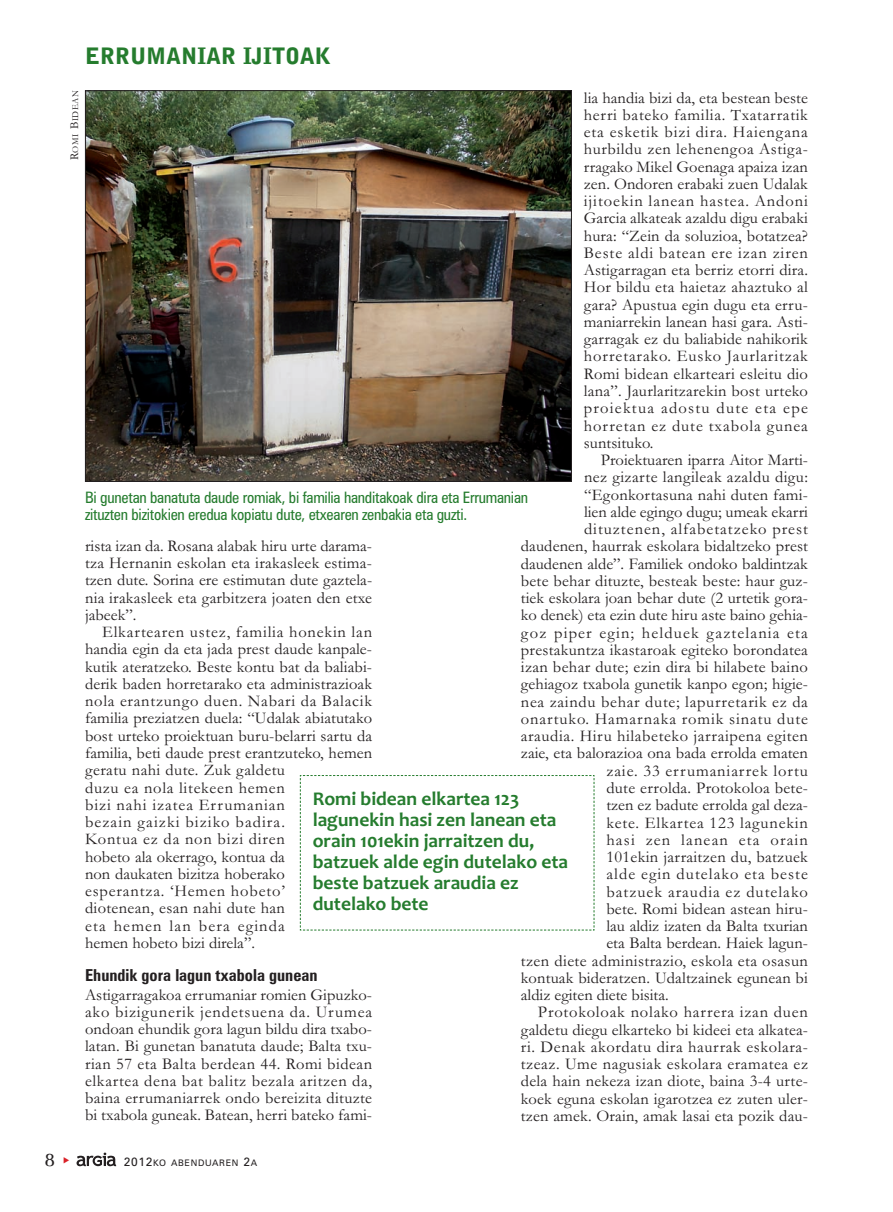
<style>
.page{position:relative;width:893px;height:1212px;background:#fff}
.page>*{position:absolute;margin:0;border:0;box-sizing:border-box;transform-origin:0 0}
.t1{font:900 22.5px "Bell Gothic Std";color:#257c2e}
.t2{font:700 19.5px/21px "Candara";color:#257c2e}
.t3{font:19.5px "Memoir";color:#231f20}
.t4{font:16.5px/17.2px "Garamond";letter-spacing:.015em;color:#231f20;text-align:justify}
.t5{font:16.5px "Garamond";letter-spacing:.035em;color:#231f20}
.t6{font:16.5px "Garamond";letter-spacing:.055em;color:#231f20}
.t7{font:16.5px "Garamond";letter-spacing:.05em;color:#231f20}
.t8{font:16.5px "Garamond";letter-spacing:.07em;color:#231f20}
.t9{font:16.5px "Garamond";letter-spacing:.06em;color:#231f20}
.t10{font:16.5px "Garamond";letter-spacing:.045em;color:#231f20}
.t11{font:700 condensed 16.5px "Zurich BT";color:#231f20}
.t12{font:16.5px "Garamond";letter-spacing:.065em;color:#231f20}
.t13{font:condensed 15.75px/17.2px "Zurich BT";letter-spacing:-.015em;color:#257c2e}
.t14{font:9px "Zurich BT";letter-spacing:.075em;color:#231f20}
.t15{font:9px "Garamond";letter-spacing:.06em;color:#231f20}
.s1{font-size:12px}
</style>
<div class="page">
<svg style="left:77px;top:1152px;width:39px;height:14px"></svg>
<svg style="left:300px;top:775px;width:295px;height:156px"></svg>
<img style="left:87px;top:92px;width:483px;height:388px">
<h1 class="t1" style="left:85px;top:47px;width:247px">ERRUMANIAR IJITOAK</h1>
<p class="t15" style="left:72px;top:160px;width:72px;rotate:-90deg"><span class="s1">R</span>OMI <span class="s1">B</span>IDEAN</p>
<p class="t4" style="left:584px;top:91px;width:226px">lia handia bizi da, eta bestean beste herri bateko familia. Txatarratik eta esketik bizi dira. Haiengana hurbildu zen lehenengoa Astiga&shy;rragako Mikel Goenaga apaiza izan zen. Ondoren erabaki zuen Udalak ijitoekin lanean hastea. Andoni Garcia alkateak azaldu digu erabaki hura: “Zein da soluzioa, botatzea?<br>Beste aldi batean ere izan ziren Astigarragan eta berriz etorri dira.<br>Hor bildu eta haietaz ahaztuko al gara? Apustua egin dugu eta erru&shy;maniarrekin lanean hasi gara. Asti&shy;garragak ez du baliabide nahikorik horretarako. Eusko Jaurlaritzak Romi bidean elkarteari esleitu dio lana”. Jaurlaritzarekin bost urteko proiektua adostu dute eta epe horretan ez dute txabola gunea suntsituko.</p>
<p class="t4" style="left:601px;top:453px;width:209px">Proiektuaren iparra Aitor Marti-</p>
<p class="t4" style="left:584px;top:470px;width:225px">nez gizarte langileak azaldu digu:</p>
<p class="t4" style="left:584px;top:488px;width:225px">“Egonkortasuna nahi duten fami-</p>
<p class="t4" style="left:584px;top:505px;width:225px">lien alde egingo dugu; umeak ekarri</p>
<p class="t9" style="left:584px;top:523px;width:225px">dituztenen, alfabetatzeko prest</p>
<p class="t4" style="left:521px;top:539px;width:289px">daudenen, haurrak eskolara bidaltzeko prest</p>
<p class="t4" style="left:521px;top:557px;width:289px">daudenen alde”. Familiek ondoko baldintzak</p>
<p class="t4" style="left:521px;top:574px;width:289px">bete behar dituzte, besteak beste: haur guz-</p>
<p class="t4" style="left:521px;top:591px;width:289px">tiek eskolara joan behar dute (2 urtetik gora-</p>
<p class="t4" style="left:521px;top:608px;width:289px">ko denek) eta ezin dute hiru aste baino gehia-</p>
<p class="t8" style="left:521px;top:627px;width:289px">goz piper egin; helduek gaztelania eta</p>
<p class="t4" style="left:521px;top:643px;width:289px">prestakuntza ikastaroak egiteko borondatea</p>
<p class="t4" style="left:521px;top:660px;width:289px">izan behar dute; ezin dira bi hilabete baino</p>
<p class="t4" style="left:521px;top:677px;width:289px">gehiagoz txabola gunetik kanpo egon; higie-</p>
<p class="t10" style="left:521px;top:696px;width:289px">nea zaindu behar dute; lapurretarik ez da</p>
<p class="t6" style="left:521px;top:713px;width:289px">onartuko. Hamarnaka romik sinatu dute</p>
<p class="t5" style="left:521px;top:730px;width:289px">araudia. Hiru hilabeteko jarraipena egiten</p>
<p class="t4" style="left:521px;top:746px;width:288px">zaie, eta balorazioa ona bada errolda ematen</p>
<p class="t6" style="left:606px;top:765px;width:203px">zaie. 33 errumaniarrek lortu</p>
<p class="t4" style="left:606px;top:781px;width:203px">dute errolda. Protokoloa bete-</p>
<p class="t4" style="left:606px;top:798px;width:203px">tzen ez badute errolda gal deza-</p>
<p class="t7" style="left:606px;top:817px;width:203px">kete. Elkartea 123 lagunekin</p>
<p class="t8" style="left:606px;top:834px;width:203px">hasi zen lanean eta orain</p>
<p class="t4" style="left:606px;top:850px;width:203px">101ekin jarraitzen du, batzuek</p>
<p class="t12" style="left:606px;top:868px;width:203px">alde egin dutelako eta beste</p>
<p class="t9" style="left:606px;top:886px;width:203px">batzuek araudia ez dutelako</p>
<p class="t4" style="left:606px;top:902px;width:203px">bete. Romi bidean astean hiru-</p>
<p class="t4" style="left:606px;top:919px;width:203px">lau aldiz izaten da Balta txurian</p>
<p class="t4" style="left:606px;top:936px;width:203px">eta Balta berdean. Haiek lagun-</p>
<p class="t4" style="left:521px;top:954px;width:289px">tzen diete administrazio, eskola eta osasun</p>
<p class="t4" style="left:521px;top:971px;width:289px">kontuak bideratzen. Udaltzainek egunean bi</p>
<p class="t4" style="left:521px;top:988px;width:149px">aldiz egiten diete bisita.</p>
<p class="t7" style="left:538px;top:1006px;width:272px">Protokoloak nolako harrera izan duen</p>
<p class="t4" style="left:521px;top:1023px;width:289px">galdetu diegu elkarteko bi kideei eta alkatea-</p>
<p class="t5" style="left:521px;top:1041px;width:289px">ri. Denak akordatu dira haurrak eskolara-</p>
<p class="t4" style="left:521px;top:1057px;width:289px">tzeaz. Ume nagusiak eskolara eramatea ez</p>
<p class="t4" style="left:521px;top:1074px;width:289px">dela hain nekeza izan diote, baina 3-4 urte-</p>
<p class="t4" style="left:521px;top:1092px;width:289px">koek eguna eskolan igarotzea ez zuten uler-</p>
<p class="t4" style="left:521px;top:1109px;width:289px">tzen amek. Orain, amak lasai eta pozik dau-</p>
<p class="t13" style="left:85px;top:490px;width:445px">Bi gunetan banatuta daude romiak, bi familia handitakoak dira eta Errumanian zituzten bizitokien eredua kopiatu dute, etxearen zenbakia eta guzti.</p>
<p class="t4" style="left:85px;top:539px;width:289px">rista izan da. Rosana alabak hiru urte darama&shy;tza Hernanin eskolan eta irakasleek estima&shy;tzen dute. Sorina ere estimutan dute gaztela&shy;nia irakasleek eta garbitzera joaten den etxe jabeek”.</p>
<p class="t4" style="left:85px;top:625px;width:289px;text-align:left;text-indent:17px">Elkartearen ustez, familia honekin lan handia egin da eta jada prest daude kanpale&shy;kutik ateratzeko. Beste kontu bat da baliabi&shy;derik baden horretarako eta administrazioak nola erantzungo duen. Nabari da Balacik familia preziatzen duela: “Udalak abiatutako bost urteko proiektuan buru-belarri sartu da familia, beti daude prest erantzuteko, hemen geratu nahi dute. Zuk galdetu<br>duzu ea nola litekeen hemen<br>bizi nahi izatea Errumanian<br>bezain gaizki biziko badira.<br>Kontua ez da non bizi diren<br>hobeto ala okerrago, kontua da<br>non daukaten bizitza hoberako<br>esperantza. ‘Hemen hobeto’<br>diotenean, esan nahi dute han<br>eta hemen lan bera eginda<br>hemen hobeto bizi direla”.</p>
<p class="t11" style="left:85px;top:969px;width:234px">Ehundik gora lagun txabola gunean</p>
<p class="t4" style="left:85px;top:988px;width:289px">Astigarragakoa errumaniar romien Gipuzko&shy;ako bizigunerik jendetsuena da. Urumea ondoan ehundik gora lagun bildu dira txabo&shy;latan. Bi gunetan banatuta daude; Balta txu&shy;rian 57 eta Balta berdean 44. Romi bidean elkartea dena bat balitz bezala aritzen da, baina errumaniarrek ondo bereizita dituzte bi txabola guneak. Batean, herri bateko fami-</p>
<p class="t2" style="left:313px;top:790px;width:257px">Romi bidean elkartea 123 lagunekin hasi zen lanean eta orain 101ekin jarraitzen du, batzuek alde egin dutelako eta beste batzuek araudia ez dutelako bete</p>
<p class="t3" style="left:44px;top:1147px;width:12px">8</p>
<p class="t14" style="left:124px;top:1160px;width:135px"><span class="s1">2012</span>KO ABENDUAREN <span class="s1">2</span>A</p>
</div>
